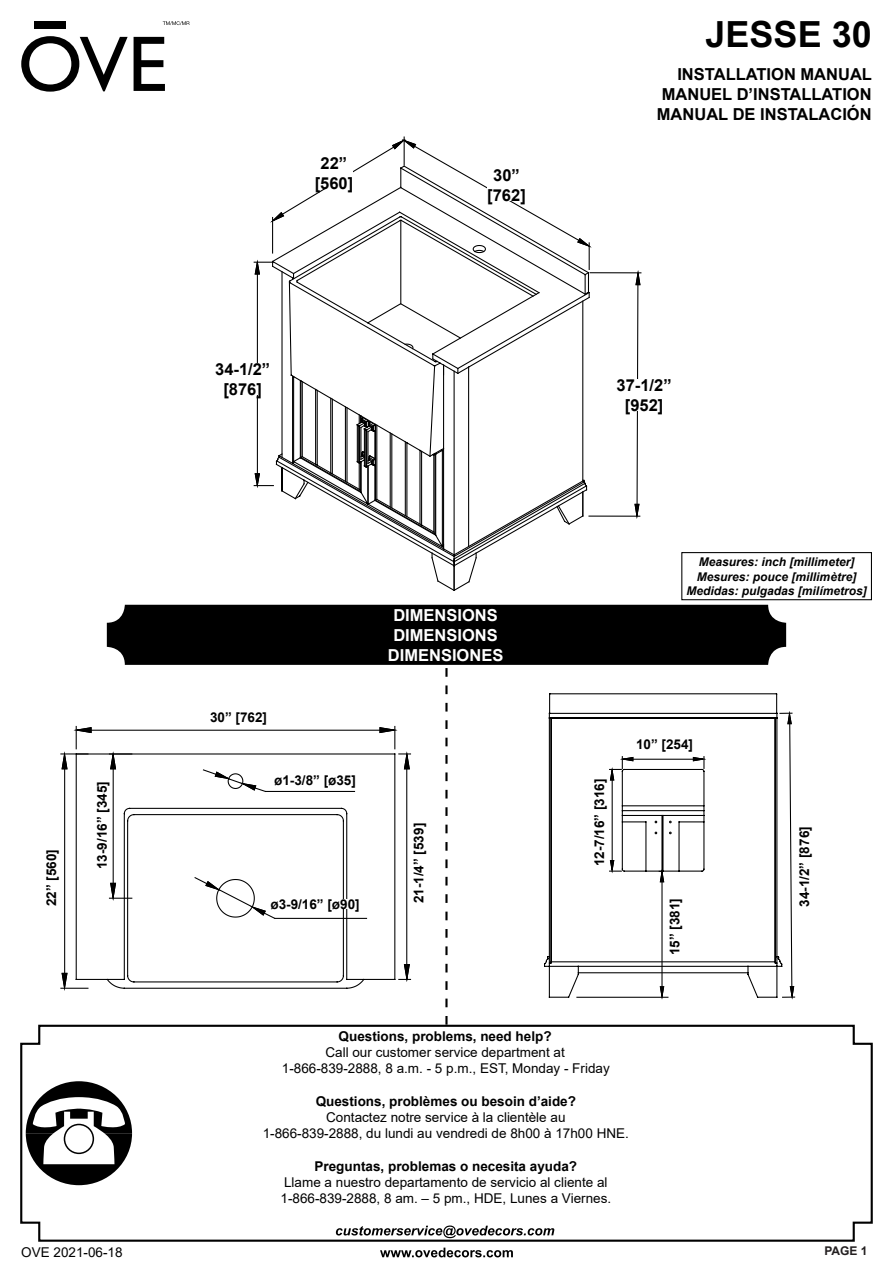
<style>
.page{position:relative;width:893px;height:1263px;background:#fff}
.page>*{position:absolute;margin:0;border:0;box-sizing:border-box;transform-origin:0 0}
.t1{font:700 36px "Arial";color:#000}
.t2{font:700 16.5px "Arial";color:#000}
.t3{font:700 16.5px "Arial";color:#fff}
.t4{font:13.5px "Arial";color:#000}
.t5{font:700 13.5px "Arial";color:#000}
.t6{font:italic 700 12px "Arial";color:#000}
.t7{font:700 12px "Arial";color:#231f20}
</style>
<div class="page">
<svg style="left:783px;top:711px;width:12px;height:289px"></svg>
<svg style="left:544px;top:693px;width:239px;height:305px"></svg>
<hr style="left:91px;top:730px;width:289px;height:1px;background:#000">
<hr style="left:406px;top:769px;width:1px;height:195px;background:#000">
<svg style="left:399px;top:963px;width:11px;height:19px"></svg>
<svg style="left:379px;top:726px;width:31px;height:44px"></svg>
<hr style="left:64px;top:769px;width:1px;height:204px;background:#000">
<svg style="left:61px;top:972px;width:14px;height:19px"></svg>
<svg style="left:61px;top:726px;width:31px;height:44px"></svg>
<svg style="left:75px;top:753px;width:321px;height:236px"></svg>
<hr style="left:589px;top:516px;width:51px;height:1px;background:#000">
<hr style="left:590px;top:272px;width:51px;height:1px;background:#000">
<svg style="left:634px;top:270px;width:7px;height:249px"></svg>
<hr style="left:257px;top:274px;width:1px;height:200px;background:#000">
<svg style="left:254px;top:472px;width:17px;height:16px"></svg>
<svg style="left:254px;top:137px;width:340px;height:138px"></svg>
<svg style="left:271px;top:167px;width:320px;height:424px"></svg>
<div style="left:681px;top:552px;width:191px;height:48px;border:1px solid #000"></div>
<div style="left:107px;top:605px;width:679px;height:60px;background:#000;border-radius:18px"></div>
<svg style="left:445px;top:668px;width:3px;height:356px"></svg>
<div style="left:487px;top:169px;width:39px;height:32px;background:#fff"></div>
<div style="left:215px;top:363px;width:55px;height:32px;background:#fff"></div>
<div style="left:315px;top:157px;width:38px;height:32px;background:#fff"></div>
<div style="left:274px;top:776px;width:82px;height:9px;background:#fff"></div>
<div style="left:270px;top:899px;width:90px;height:10px;background:#fff"></div>
<div style="left:617px;top:379px;width:55px;height:32px;background:#fff"></div>
<div style="left:97px;top:781px;width:10px;height:88px;background:#fff"></div>
<div style="left:636px;top:740px;width:57px;height:9px;background:#fff"></div>
<div style="left:669px;top:898px;width:10px;height:57px;background:#fff"></div>
<div style="left:594px;top:778px;width:10px;height:88px;background:#fff"></div>
<svg style="left:21px;top:36px;width:107px;height:56px"></svg>
<svg style="left:134px;top:37px;width:31px;height:54px"></svg>
<div style="left:34px;top:21px;width:32px;height:7px;background:#000"></div>
<svg style="left:163px;top:21px;width:26px;height:4px"></svg>
<svg style="left:20px;top:1024px;width:853px;height:218px"></svg>
<svg style="left:26px;top:1081px;width:106px;height:104px"></svg>
<svg style="left:64px;top:1124px;width:30px;height:30px"></svg>
<div style="left:65px;top:1125px;width:28px;height:27px;background:#fff;border-radius:50%"></div>
<svg style="left:380px;top:1247px;width:133px;height:10px"></svg>
<p class="t5" style="left:42px;top:906px;width:59px;rotate:-90deg">22” [560]</p>
<p class="t5" style="left:93px;top:869px;width:89px;rotate:-90deg">13-9/16” [345]</p>
<p class="t4" style="left:21px;top:1243px;width:103px">OVE 2021-06-18</p>
<p class="t2" style="left:321px;top:152px;width:28px">22”</p>
<p class="t2" style="left:315px;top:172px;width:40px">[560]</p>
<p class="t2" style="left:215px;top:358px;width:57px">34-1/2”</p>
<p class="t2" style="left:223px;top:377px;width:40px">[876]</p>
<p class="t2" style="left:493px;top:163px;width:28px">30”</p>
<p class="t2" style="left:487px;top:183px;width:40px">[762]</p>
<p class="t5" style="left:210px;top:707px;width:59px">30” [762]</p>
<p class="t5" style="left:274px;top:771px;width:83px">ø1-3/8” [ø35]</p>
<p class="t5" style="left:270px;top:895px;width:91px">ø3-9/16” [ø90]</p>
<p class="t3" style="left:393px;top:604px;width:106px">DIMENSIONS</p>
<p class="t3" style="left:393px;top:623px;width:106px">DIMENSIONS</p>
<p class="t3" style="left:388px;top:643px;width:117px">DIMENSIONES</p>
<p class="t5" style="left:409px;top:903px;width:82px;rotate:-90deg">21-1/4” [539]</p>
<p class="t1" style="left:706px;top:9px;width:168px">JESSE 30</p>
<p class="t2" style="left:677px;top:63px;width:196px">INSTALLATION MANUAL</p>
<p class="t2" style="left:662px;top:82px;width:211px">MANUEL D’INSTALLATION</p>
<p class="t2" style="left:657px;top:102px;width:216px">MANUAL DE INSTALACIÓN</p>
<p class="t2" style="left:617px;top:373px;width:57px">37-1/2”</p>
<p class="t2" style="left:625px;top:393px;width:40px">[952]</p>
<p class="t6" style="left:699px;top:554px;width:157px">Measures: inch [millimeter]</p>
<p class="t6" style="left:697px;top:568px;width:161px">Mesures: pouce [millimètre]</p>
<p class="t6" style="left:687px;top:583px;width:182px">Medidas: pulgadas [milímetros]</p>
<p class="t5" style="left:590px;top:866px;width:89px;rotate:-90deg">12-7/16” [316]</p>
<p class="t5" style="left:636px;top:735px;width:59px">10” [254]</p>
<p class="t5" style="left:665px;top:955px;width:59px;rotate:-90deg">15” [381]</p>
<p class="t5" style="left:795px;top:907px;width:82px;rotate:-90deg">34-1/2” [876]</p>
<p class="t5" style="left:339px;top:1027px;width:215px">Questions, problems, need help?</p>
<p class="t4" style="left:325px;top:1043px;width:241px">Call our customer service department at</p>
<p class="t4" style="left:282px;top:1059px;width:329px">1-866-839-2888, 8 a.m. - 5 p.m., EST, Monday - Friday</p>
<p class="t5" style="left:316px;top:1091px;width:262px">Questions, problèmes ou besoin d’aide?</p>
<p class="t4" style="left:326px;top:1108px;width:241px">Contactez notre service à la clientèle au</p>
<p class="t4" style="left:263px;top:1124px;width:368px">1-866-839-2888, du lundi au vendredi de 8h00 à 17h00 HNE.</p>
<p class="t5" style="left:315px;top:1156px;width:264px">Preguntas, problemas o necesita ayuda?</p>
<p class="t4" style="left:284px;top:1173px;width:325px">Llame a nuestro departamento de servicio al cliente al</p>
<p class="t4" style="left:280px;top:1189px;width:332px">1-866-839-2888, 8 am. – 5 pm., HDE, Lunes a Viernes.</p>
<p class="t7" style="left:824px;top:1242px;width:45px">PAGE 1</p>
</div>
